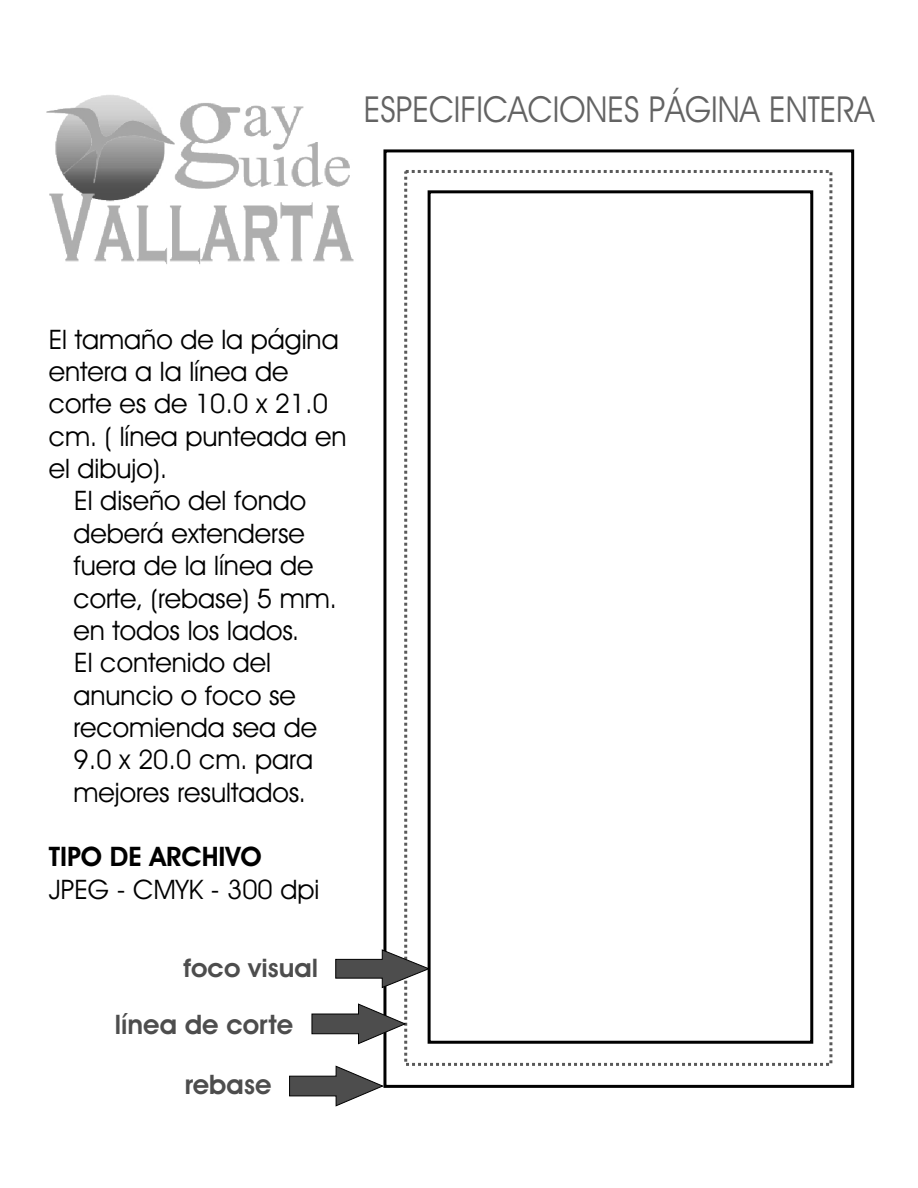
<style>
.page{position:relative;width:918px;height:1188px;background:#fff}
.page>*{position:absolute;margin:0;border:0;box-sizing:border-box;transform-origin:0 0}
.t1{font:36px "Avant Garde Bk BT";color:#636363;scale:.92 1}
.t2{font:27px/32.4px "Avant Garde Bk BT";color:#000}
.t3{font:700 27px "Avant Garde Bk BT";color:#4d4d4d}
.t4{font:700 27px "Avant Garde Bk BT";color:#000}
.t5{font:700 25.65px "Avant Garde Bk BT";color:#4d4d4d;scale:1.05 1}
</style>
<div class="page">
<div style="left:404px;top:170px;width:428px;height:896px;border:3px dashed #595959"></div>
<div style="left:383px;top:149px;width:471px;height:939px;border:3px solid #000"></div>
<div style="left:428px;top:190px;width:385px;height:854px;border:3px solid #000"></div>
<svg style="left:289px;top:1066px;width:94px;height:40px"></svg>
<svg style="left:312px;top:1004px;width:94px;height:40px"></svg>
<svg style="left:335px;top:950px;width:95px;height:38px"></svg>
<img style="left:46px;top:95px;width:308px;height:169px">
<h1 class="t1" style="left:364px;top:95px;width:557px">ESPECIFICACIONES PÁGINA ENTERA</h1>
<p class="t2" style="left:49px;top:325px;width:299px">El tamaño de la página entera a la línea de corte es de 10.0 x 21.0 cm. ( línea punteada en el dibujo).</p>
<p class="t2" style="left:73px;top:487px;width:265px">El diseño del fondo deberá extenderse fuera de la línea de corte, (rebase) 5 mm. en todos los lados.<br>El contenido del anuncio o foco se recomienda sea de<br>9.0 x 20.0 cm. para mejores resultados.</p>
<p class="t4" style="left:49px;top:846px;width:215px">TIPO DE ARCHIVO</p>
<p class="t2" style="left:49px;top:875px;width:272px">JPEG - CMYK - 300 dpi</p>
<p class="t5" style="left:183px;top:958px;width:130px">foco visual</p>
<p class="t3" style="left:115px;top:1013px;width:180px">línea de corte</p>
<p class="t3" style="left:185px;top:1074px;width:88px">rebase</p>
</div>
